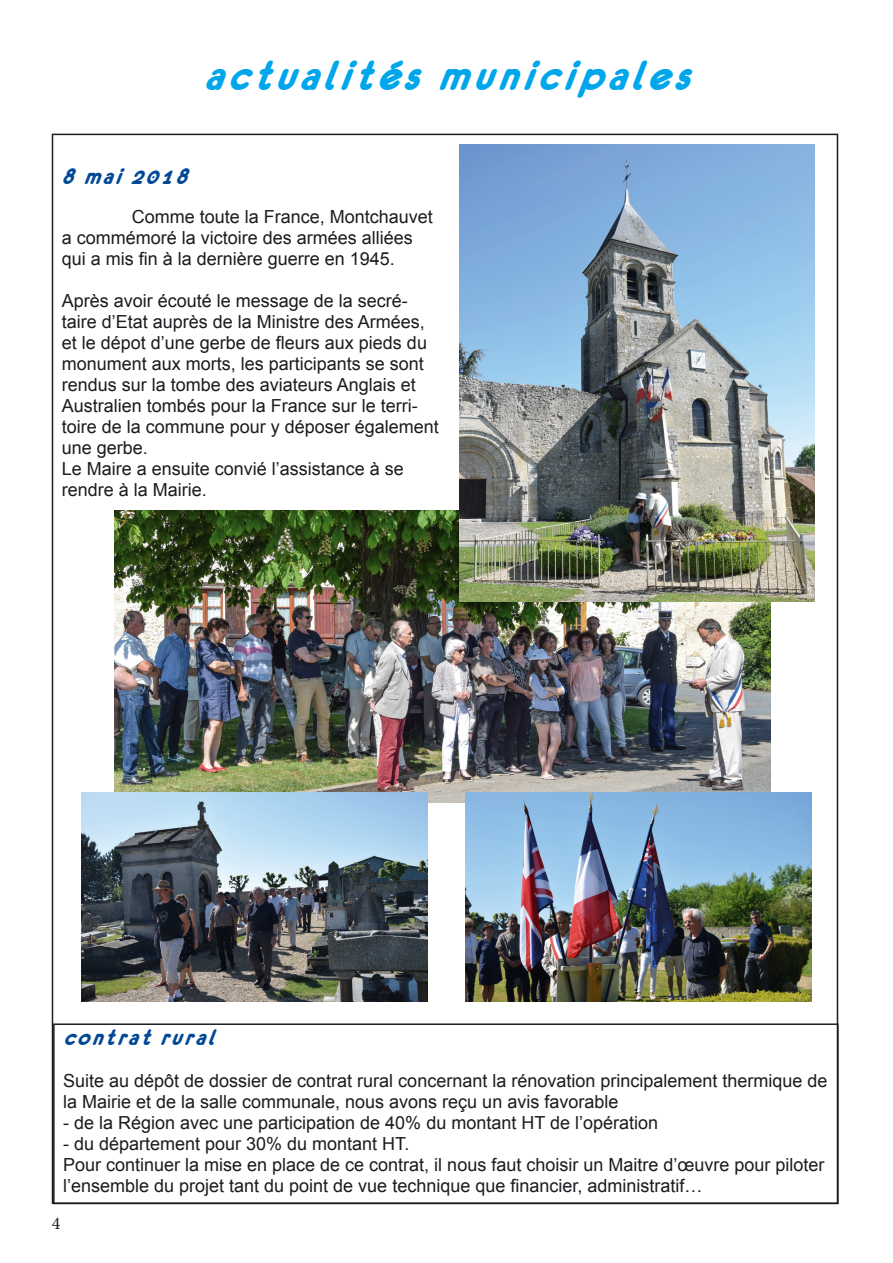
<style>
.page{position:relative;width:893px;height:1263px;background:#fff}
.page>*{position:absolute;margin:0;border:0;box-sizing:border-box;transform-origin:0 0}
.t1{font:italic 45px "Eurofurencebold";color:#00a6eb}
.t2{font:italic 24px "Eurofurencebold";color:#004896}
.t3{font:18px/21px "Arial";color:#1b1c20}
.t4{font:18px "Minion Pro";color:#1b1c20}
</style>
<div class="page">
<img style="left:114px;top:510px;width:657px;height:293px">
<img style="left:459px;top:145px;width:355px;height:457px">
<img style="left:82px;top:792px;width:345px;height:209px">
<img style="left:466px;top:792px;width:345px;height:209px">
<div style="left:53px;top:1023px;width:786px;height:181px;border:2px solid #1b1c20"></div>
<h1 class="t1" style="left:204px;top:53px;width:503px">actualitésmunicipales</h1>
<h2 class="t2" style="left:61px;top:164px;width:137px">8 mai2018</h2>
<p class="t3" style="left:62px;top:206px;width:373px;text-indent:70px">Comme toute la France, Montchauvet a commémoré la victoire des armées alliées qui a mis fin à la dernière guerre en 1945.</p>
<p class="t3" style="left:62px;top:290px;width:379px">Après avoir écouté le message de la secré&shy;taire d’Etat auprès de la Ministre des Armées, et le dépot d’une gerbe de fleurs aux pieds du monument aux morts, les participants se sont rendus sur la tombe des aviateurs Anglais et Australien tombés pour la France sur le terri&shy;toire de la commune pour y déposer également une gerbe.<br>Le Maire a ensuite convié l’assistance à se rendre à la Mairie.</p>
<h2 class="t2" style="left:63px;top:1025px;width:161px">contratrural</h2>
<p class="t3" style="left:63px;top:1070px;width:766px">Suite au dépôt de dossier de contrat rural concernant la rénovation principalement thermique de la Mairie et de la salle communale, nous avons reçu un avis favorable</p>
<p class="t3" style="left:63px;top:1112px;width:597px">- de la Région avec une participation de 40% du montant HT de l’opération</p>
<p class="t3" style="left:63px;top:1133px;width:763px">- du département pour 30% du montant HT.<br>Pour continuer la mise en place de ce contrat, il nous faut choisir un Maitre d’œuvre pour piloter l’ensemble du projet tant du point de vue technique que financier, administratif…</p>
<p class="t4" style="left:52px;top:1211px;width:10px">4</p>
</div>
